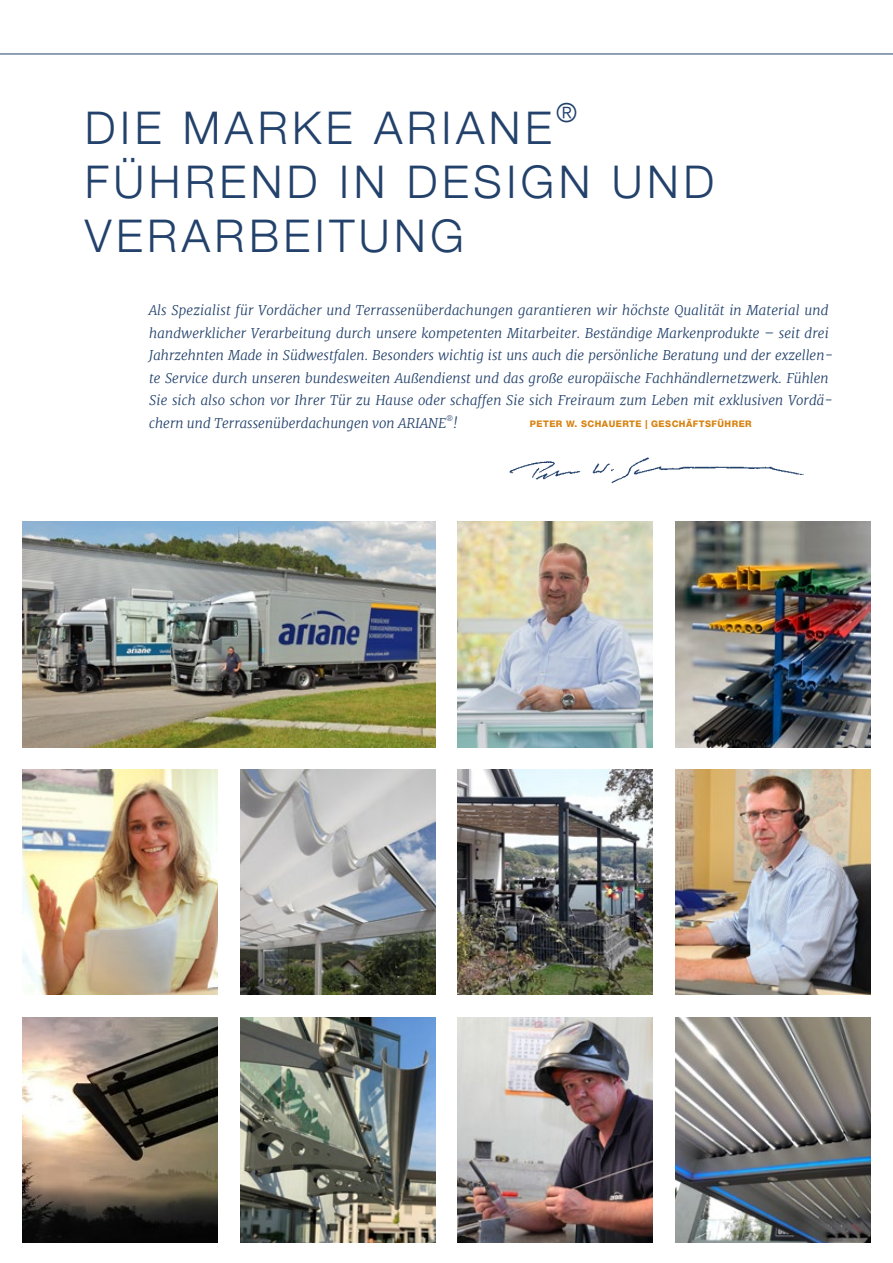
<style>
.page{position:relative;width:893px;height:1263px;background:#fff}
.page>*{position:absolute;margin:0;border:0;box-sizing:border-box;transform-origin:0 0}
.t1{font:300 45px/54px "Helvetica Neue LT Com";letter-spacing:.1em;color:#22416b}
.t2{font:300 26.25px "Helvetica Neue LT Com";color:#22416b}
.t3{font:italic 300 13.5px/22.5px "Merriweather";letter-spacing:.005em;color:#22416b}
.t4{font:800 9px "Helvetica Neue LT Com";letter-spacing:.05em;color:#d88210}
.t5{font:italic 300 7.8px "Merriweather";color:#22416b}
</style>
<div class="page">
<hr style="left:0;top:54px;width:893px;height:1px;background:#22416b">
<img style="left:509px;top:457px;width:295px;height:27px">
<img style="left:22px;top:522px;width:413px;height:225px">
<img style="left:22px;top:769px;width:196px;height:225px">
<img style="left:458px;top:769px;width:195px;height:225px">
<img style="left:458px;top:1017px;width:195px;height:225px">
<img style="left:458px;top:522px;width:195px;height:225px">
<img style="left:22px;top:1017px;width:196px;height:225px">
<img style="left:675px;top:522px;width:195px;height:225px">
<img style="left:675px;top:1017px;width:195px;height:225px">
<img style="left:240px;top:769px;width:195px;height:225px">
<img style="left:240px;top:1017px;width:195px;height:225px">
<img style="left:675px;top:769px;width:195px;height:225px">
<h1 class="t1" style="left:85px;top:100px;width:468px">DIE MARKE ARIANE</h1>
<h2 class="t2" style="left:556px;top:97px;width:22px">®</h2>
<h1 class="t1" style="left:85px;top:154px;width:631px">FÜHREND IN DESIGN UND<br>VERARBEITUNG</h1>
<p class="t3" style="left:149px;top:299px;width:686px">Als Spezialist für Vordächer und Terrassenüberdachungen garantieren wir höchste Qualität in Material und handwerklicher Verarbeitung durch unsere kompetenten Mitarbeiter. Beständige Markenprodukte – seit drei Jahrzehnten Made in Südwestfalen. Besonders wichtig ist uns auch die persönliche Beratung und der exzellen&shy;te Service durch unseren bundesweiten Außendienst und das große europäische Fachhändlernetzwerk. Fühlen Sie sich also schon vor Ihrer Tür zu Hause oder schaffen Sie sich Freiraum zum Leben mit exklusiven Vordä&shy;chern und Terrassenüberdachungen von ARIANE</p>
<p class="t5" style="left:446px;top:413px;width:8px">®</p>
<p class="t3" style="left:453px;top:412px;width:6px">!</p>
<p class="t4" style="left:530px;top:419px;width:223px">PETER W. SCHAUERTE | GESCHÄFTSFÜHRER</p>
</div>
